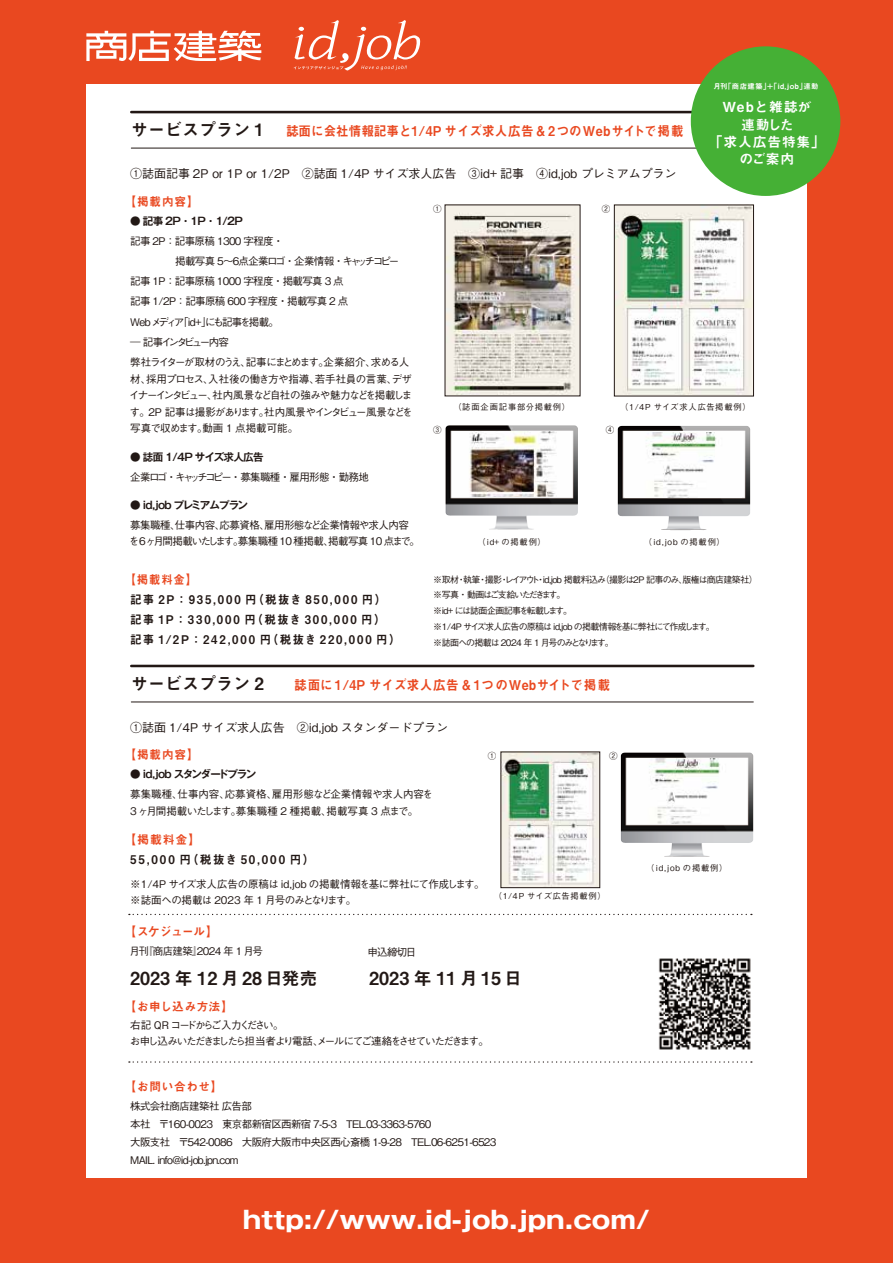
<style>
.page{position:relative;width:893px;height:1263px;background:#fff}
.page>*{position:absolute;margin:0;border:0;box-sizing:border-box;transform-origin:0 0}
.t1{font:700 24.45px "Gothic MB101 Pro";color:#fff;scale:1.11 1}
.t2{font:18px "Midashi Go Pr 5 MB31";color:#221815}
.t3{font:16.95px "Midashi Go Pro MB31";color:#221815}
.t4{font:13.8px/17.2px "Midashi Go Pro MB31";letter-spacing:.055em;color:#fff;text-align:center}
.t5{font:13.5px "Midashi Go Pro MB31";color:#e94820;scale:.93 1}
.t6{font:13.5px "Midashi Go Pro MB31";letter-spacing:.04em;color:#e94820;scale:.93 1}
.t7{font:500 12px "Gothic BBB Pro";letter-spacing:-.005em;color:#221815}
.t8{font:12px/20.2px "Midashi Go Pro MB31";letter-spacing:.16em;color:#221815;scale:.95 1}
.t9{font:12px "Midashi Go Pro MB31";letter-spacing:.06em;color:#e94820}
.t10{font:12px "Midashi Go Pro MB31";letter-spacing:.16em;color:#221815}
.t11{font:12px "Midashi Go Pro MB31";letter-spacing:.035em;color:#e94820}
.t12{font:12px "Midashi Go Pro MB31";letter-spacing:.06em;color:#e94820;scale:.95 1}
.t13{font:500 10.5px/20.2px "Gothic BBB Pro";letter-spacing:-.065em;color:#221815}
.t14{font:500 10.5px/16.5px "Gothic BBB Pro";letter-spacing:-.03em;color:#221815}
.t15{font:500 10.5px/16.5px "Gothic BBB Pro";color:#221815}
.t16{font:500 10.5px/16.5px "Gothic BBB Pro";letter-spacing:-.145em;color:#221815}
.t17{font:700 10.5px "Gothic MB101 Pr 6 De";letter-spacing:-.065em;color:#221815}
.t18{font:700 10.5px "Gothic MB101 Pr 6 De";letter-spacing:-.12em;color:#221815}
.t19{font:700 10.5px "Gothic MB101 Pr 6 De";letter-spacing:-.09em;color:#221815}
.t20{font:500 9px/15.8px "Gothic BBB Pro";letter-spacing:-.09em;color:#221815}
.t21{font:500 8.55px "Gothic BBB Pro";color:#221815}
.t22{font:500 8.25px "Gothic BBB Pr 6";letter-spacing:.095em;color:#221815}
.t23{font:7.35px "Midashi Go Pro MB31";letter-spacing:.06em;color:#fff}
</style>
<div class="page">
<img style="left:616px;top:207px;width:136px;height:187px">
<img style="left:447px;top:207px;width:131px;height:187px">
<div style="left:808px;top:55px;width:85px;height:1178px;background:#e94820"></div>
<hr style="left:131px;top:111px;width:622px;height:2px;background:#221815">
<hr style="left:131px;top:148px;width:622px;height:1px;background:#221815">
<hr style="left:131px;top:665px;width:622px;height:2px;background:#221815">
<hr style="left:131px;top:701px;width:622px;height:1px;background:#221815">
<div style="left:0;top:66px;width:85px;height:1163px;background:#e94820"></div>
<div style="left:0;top:1179px;width:893px;height:84px;background:#e94820"></div>
<div style="left:0;top:0;width:893px;height:84px;background:#e94820"></div>
<div style="left:691px;top:46px;width:149px;height:150px;background:#45b035;border-radius:50%"></div>
<svg style="left:86px;top:31px;width:175px;height:30px"></svg>
<img style="left:445px;top:425px;width:133px;height:104px">
<img style="left:453px;top:432px;width:116px;height:64px">
<img style="left:618px;top:426px;width:132px;height:104px">
<img style="left:626px;top:432px;width:115px;height:65px">
<img style="left:621px;top:752px;width:133px;height:105px">
<img style="left:629px;top:759px;width:116px;height:65px">
<svg style="left:129px;top:914px;width:623px;height:1px"></svg>
<div style="left:614px;top:205px;width:140px;height:191px;border:1px solid #221815"></div>
<img style="left:503px;top:754px;width:95px;height:132px">
<svg style="left:129px;top:1061px;width:623px;height:2px"></svg>
<svg style="left:294px;top:20px;width:126px;height:51px"></svg>
<img style="left:658px;top:958px;width:93px;height:92px">
<h3 class="t3" style="left:131px;top:116px;width:134px">サービスプラン 1</h3>
<p class="t7" style="left:130px;top:163px;width:548px">①誌面記事 2P or 1P or 1/2P　②誌面 1/4P サイズ求人広告　③id+ 記事　④id,job プレミアムプラン</p>
<p class="t5" style="left:286px;top:120px;width:429px">誌面に会社情報記事と1/4P サイズ求人広告 &amp; 2つのWebサイトで掲載</p>
<p class="t23" style="left:713px;top:80px;width:107px">月刊「商店建築」＋「id,job」連動</p>
<h3 class="t4" style="left:709px;top:97px;width:118px">Webと雑誌が<br>連動した<br>「求人広告特集」のご案内</h3>
<p class="t9" style="left:124px;top:192px;width:76px">【掲載内容】</p>
<p class="t17" style="left:130px;top:212px;width:114px">● 記事 2P・1P・1/2P</p>
<p class="t13" style="left:130px;top:229px;width:281px">記事 2P：記事原稿 1300 字程度・<br>　　　　 掲載写真 5～６点企業ロゴ・企業情報・キャッチコピー記事 1P：記事原稿 1000 字程度・掲載写真 3 点<br>記事 1/2P：記事原稿 600 字程度・掲載写真 2 点<br>Webメディア「id+」にも記事を掲載。<br>― 記事インタビュー内容<br>弊社ライターが取材のうえ、記事にまとめます。企業紹介、求める人</p>
<p class="t13" style="left:129px;top:369px;width:285px;line-height:16.5px;text-align:justify">材、採用プロセス、入社後の働き方や指導、若手社員の言葉、デザイナーインタビュー、社内風景など自社の強みや魅力などを掲載します。2P 記事は撮影があります。社内風景やインタビュー風景などを写真で収めます。動画 1 点掲載可能。</p>
<p class="t17" style="left:130px;top:448px;width:135px">● 誌面 1/4P サイズ求人広告</p>
<p class="t13" style="left:130px;top:466px;width:240px">企業ロゴ・キャッチコピー・募集職種・雇用形態・勤務地</p>
<p class="t19" style="left:130px;top:496px;width:119px">● id,job プレミアムプラン</p>
<p class="t13" style="left:129px;top:515px;width:293px;line-height:16.5px">募集職種、仕事内容、応募資格、雇用形態など企業情報や求人内容を6ヶ月間掲載いたします。募集職種 10 種掲載、掲載写真 10 点まで。</p>
<p class="t12" style="left:125px;top:570px;width:78px">【掲載料金】</p>
<p class="t8" style="left:130px;top:588px;width:286px">記事 2P：935,000 円（税抜き 850,000 円）<br>記事 1P：330,000 円（税抜き 300,000 円）<br>記事 1/2P：242,000 円（税抜き 220,000 円）</p>
<p class="t21" style="left:433px;top:202px;width:10px">①</p>
<p class="t21" style="left:602px;top:202px;width:10px">②</p>
<p class="t22" style="left:453px;top:400px;width:118px">（誌面企画記事部分掲載例）</p>
<p class="t21" style="left:433px;top:423px;width:10px">③</p>
<p class="t21" style="left:606px;top:423px;width:10px">④</p>
<p class="t22" style="left:620px;top:400px;width:132px">（1/4P サイズ求人広告掲載例）</p>
<p class="t22" style="left:477px;top:535px;width:70px">（id+ の掲載例）</p>
<p class="t22" style="left:644px;top:535px;width:83px">（id,job の掲載例）</p>
<p class="t20" style="left:433px;top:570px;width:326px">※取材・執筆・撮影・レイアウト・id,job 掲載料込み（撮影は２P 記事のみ、版権は商店建築社）※写真・動画はご支給いただきます。<br>※id+ には誌面企画記事を転載します。<br>※1/4P サイズ求人広告の原稿は id,job の掲載情報を基に弊社にて作成します。<br>※誌面への掲載は 2024 年 1 月号のみとなります。</p>
<h3 class="t3" style="left:131px;top:670px;width:134px">サービスプラン 2</h3>
<p class="t6" style="left:294px;top:674px;width:341px">誌面に1/4P サイズ求人広告 &amp; 1つのWebサイトで掲載</p>
<p class="t7" style="left:130px;top:718px;width:319px">①誌面 1/4P サイズ求人広告　②id,job スタンダードプラン</p>
<p class="t9" style="left:124px;top:745px;width:76px">【掲載内容】</p>
<p class="t18" style="left:130px;top:765px;width:127px">● id,job スタンダードプラン</p>
<p class="t15" style="left:130px;top:785px;width:304px">募集職種、仕事内容、応募資格、雇用形態など企業情報や求人内容を<br>3ヶ月間掲載いたします。募集職種 2 種掲載、掲載写真 3 点まで。</p>
<p class="t9" style="left:124px;top:830px;width:78px">【掲載料金】</p>
<p class="t10" style="left:130px;top:850px;width:186px">55,000 円（税抜き 50,000 円）</p>
<p class="t14" style="left:130px;top:874px;width:356px">※1/4P サイズ求人広告の原稿は id,job の掲載情報を基に弊社にて作成します。※誌面への掲載は 2023 年 1 月号のみとなります。</p>
<p class="t9" style="left:124px;top:922px;width:95px">【スケジュール】</p>
<p class="t13" style="left:130px;top:940px;width:135px">月刊『商店建築』2024 年 1 月号</p>
<p class="t13" style="left:368px;top:941px;width:50px">申込締切日</p>
<p class="t21" style="left:488px;top:749px;width:10px">①</p>
<p class="t21" style="left:609px;top:749px;width:10px">②</p>
<p class="t22" style="left:494px;top:889px;width:114px">（1/4P サイズ広告掲載例）</p>
<h2 class="t2" style="left:130px;top:963px;width:189px">2023 年 12 月 28 日発売</h2>
<h2 class="t2" style="left:369px;top:963px;width:154px">2023 年 11 月15日</h2>
<p class="t11" style="left:124px;top:997px;width:110px">【お申し込み方法】</p>
<p class="t16" style="left:130px;top:1015px;width:361px">右記 QR コードからご入力ください。<br>お申し込みいただきましたら担当者より電話、メールにてご連絡をさせていただきます。</p>
<p class="t9" style="left:124px;top:1076px;width:100px">【お問い合わせ】</p>
<p class="t13" style="left:130px;top:1095px;width:368px;line-height:18px">株式会社商店建築社 広告部　<br>本社　〒160-0023　東京都新宿区西新宿 7-5-3　TEL.03-3363-5760<br>大阪支社　〒542-0086　大阪府大阪市中央区西心斎橋 1-9-28　TEL.06-6251-6523<br>MAIL. info@id-job.jpn.com</p>
<p class="t22" style="left:646px;top:861px;width:83px">（id,job の掲載例）</p>
<h1 class="t1" style="left:243px;top:1199px;width:368px">http://www.id-job.jpn.com/</h1>
</div>
